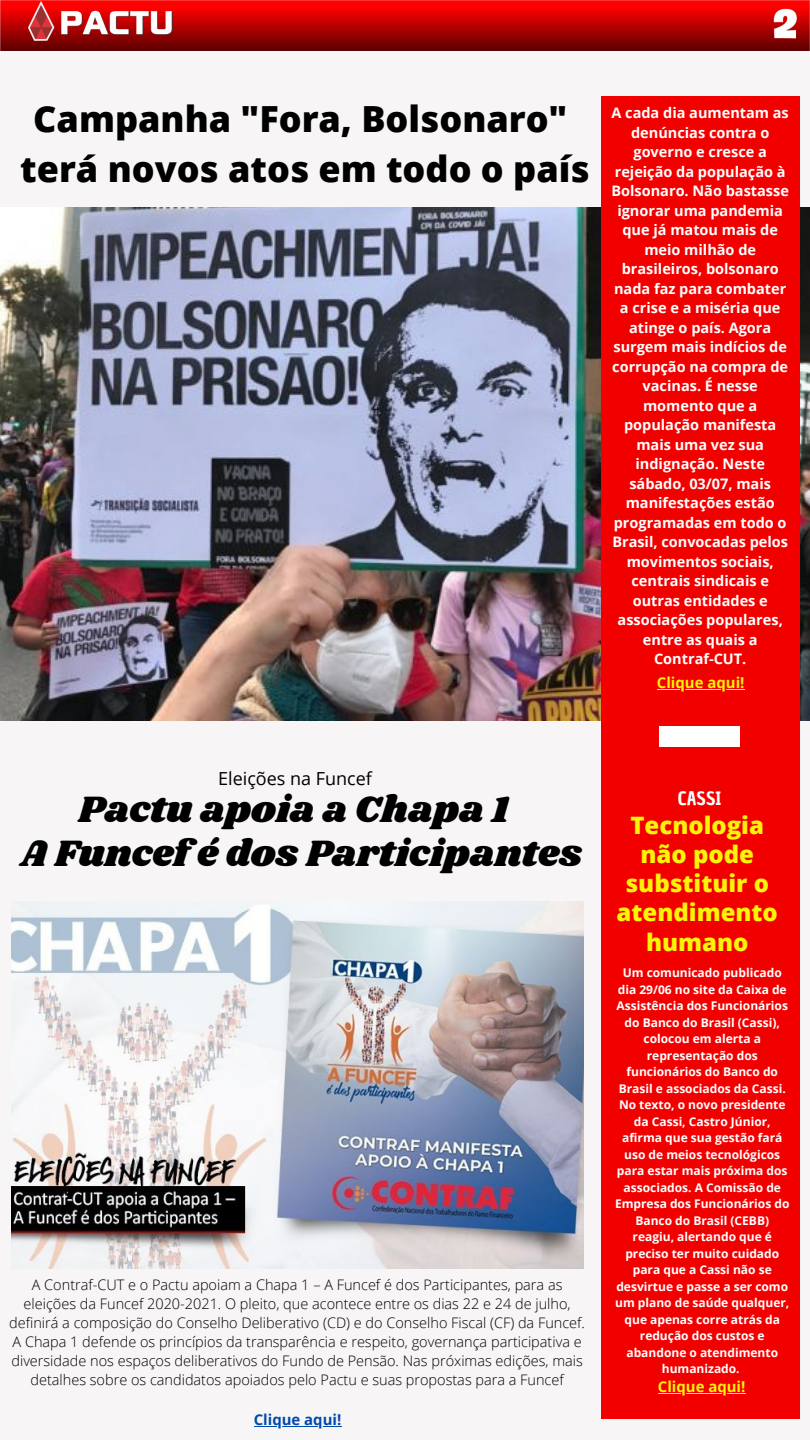
<style>
.page{position:relative;width:810px;height:1440px;background:#f7f5f5}
.page>*{position:absolute;margin:0;border:0;box-sizing:border-box;transform-origin:0 0}
.t1{font:38px "Shrikhand";color:#000}
.t2{font:800 36px "Open Sans";color:#000}
.t3{font:800 24px/29.2px "Open Sans";color:#fcf408;text-align:center}
.t4{font:18px "Open Sans";color:#000}
.t5{font:18px "Chau Philomene One";color:#fff}
.t6{font:700 14.9px "Open Sans";color:#fcf408}
.t7{font:700 14.9px "Open Sans";color:#004aad}
.t8{font:700 14.5px/19.5px "Open Sans";color:#fff;text-align:center}
.t9{font:300 14.5px/19px "Open Sans";color:#000;text-align:center}
.t10{font:700 12px/16.5px "Open Sans";color:#fff;text-align:center}
</style>
<div class="page">
<img style="left:0;top:0;width:810px;height:51px">
<img style="left:0;top:207px;width:810px;height:513px">
<div style="left:601px;top:96px;width:199px;height:1323px;background:#f20000"></div>
<img style="left:12px;top:901px;width:571px;height:368px">
<div style="left:659px;top:727px;width:81px;height:20px;background:#fff"></div>
<hr style="left:657px;top:689px;width:87px;height:1px;background:#fcf408">
<hr style="left:254px;top:1426px;width:87px;height:1px;background:#004aad">
<hr style="left:658px;top:1393px;width:87px;height:1px;background:#fcf408">
<p class="t2" style="left:33px;top:93px;width:536px">Campanha "Fora, Bolsonaro"</p>
<p class="t2" style="left:20px;top:144px;width:571px">terá novos atos em todo o país</p>
<p class="t8" style="left:611px;top:103px;width:179px">A cada dia aumentam as denúncias contra o governo e cresce a rejeição da população à<br>Bolsonaro. Não bastasse ignorar uma pandemia que já matou mais de meio milhão de brasileiros, bolsonaro nada faz para combater a crise e a miséria que atinge o país. Agora surgem mais indícios de corrupção na compra de vacinas. É nesse momento que a população manifesta mais uma vez sua indignação. Neste sábado, 03/07, mais manifestações estão programadas em todo o<br>Brasil, convocadas pelos movimentos sociais, centrais sindicais e outras entidades e associações populares, entre as quais a<br>Contraf-CUT.</p>
<p class="t6" style="left:657px;top:672px;width:89px">Clique aqui!</p>
<p class="t4" style="left:218px;top:766px;width:155px">Eleições na Funcef</p>
<p class="t1" style="left:79px;top:783px;width:432px">Pactu apoia a Chapa 1</p>
<p class="t1" style="left:21px;top:827px;width:563px">A Funcef é dos Participantes</p>
<p class="t9" style="left:9px;top:1275px;width:577px">A Contraf-CUT e o Pactu apoiam a Chapa 1 – A Funcef é dos Participantes, para as eleições da Funcef 2020-2021. O pleito, que acontece entre os dias 22 e 24 de julho, definirá a composição do Conselho Deliberativo (CD) e do Conselho Fiscal (CF) da Funcef.<br>A Chapa 1 defende os princípios da transparência e respeito, governança participativa e diversidade nos espaços deliberativos do Fundo de Pensão. Nas próximas edições, mais detalhes sobre os candidatos apoiados pelo Pactu e suas propostas para a Funcef</p>
<p class="t7" style="left:254px;top:1409px;width:89px">Clique aqui!</p>
<p class="t5" style="left:678px;top:787px;width:45px">CASSI</p>
<p class="t3" style="left:617px;top:810px;width:163px">Tecnologia não pode substituir o atendimento humano</p>
<p class="t10" style="left:615px;top:964px;width:176px">Um comunicado publicado dia 29/06 no site da Caixa de<br>Assistência dos Funcionários do Banco do Brasil (Cassi), colocou em alerta a representação dos funcionários do Banco do<br>Brasil e associados da Cassi.<br>No texto, o novo presidente da Cassi, Castro Júnior, afirma que sua gestão fará uso de meios tecnológicos para estar mais próxima dos associados. A Comissão de<br>Empresa dos Funcionários do<br>Banco do Brasil (CEBB) reagiu, alertando que é preciso ter muito cuidado para que a Cassi não se desvirtue e passe a ser como um plano de saúde qualquer, que apenas corre atrás da redução dos custos e abandone o atendimento humanizado.</p>
<p class="t6" style="left:658px;top:1376px;width:89px">Clique aqui!</p>
</div>
